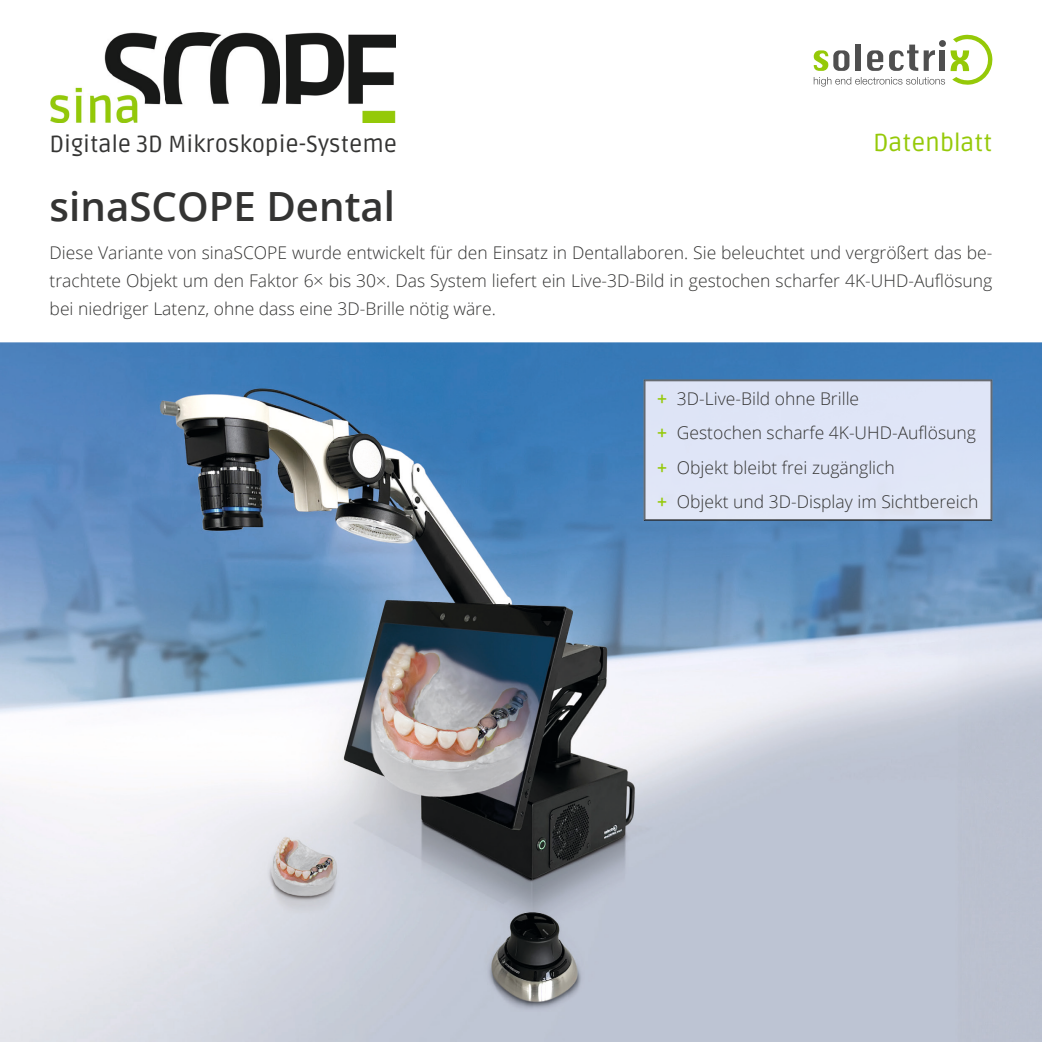
<style>
.page{position:relative;width:1042px;height:1042px;background:#fff}
.page>*{position:absolute;margin:0;border:0;box-sizing:border-box;transform-origin:0 0}
.t1{font:600 40.25px "Open Sans";color:#343433}
.t2{font:24.5px "Ruda";color:#95c908}
.t3{font:23.28px "Ruda";color:#343433}
.t4{font:300 17.5px/34.5px "Open Sans";color:#343433;text-align:justify}
.s1{font-weight:600;color:#95c908}
</style>
<div class="page">
<img style="left:0;top:342px;width:1042px;height:700px">
<svg style="left:814px;top:35px;width:178px;height:52px"></svg>
<img style="left:51px;top:32px;width:345px;height:91px">
<div style="left:644px;top:380px;width:347px;height:140px;background:#dfe5f7"></div>
<h2 class="t2" style="left:873px;top:129px;width:121px">Datenblatt</h2>
<h3 class="t3" style="left:50px;top:131px;width:349px">Digitale 3D Mikroskopie-Systeme</h3>
<h1 class="t1" style="left:50px;top:178px;width:347px">sinaSCOPE Dental</h1>
<p class="t4" style="left:50px;top:238px;width:944px;line-height:28px">Diese Variante von sinaSCOPE wurde entwickelt für den Einsatz in Dentallaboren. Sie beleuchtet und vergrößert das be&shy;trachtete Objekt um den Faktor 6× bis 30×. Das System liefert ein Live-3D-Bild in gestochen scharfer 4K-UHD-Auflösung bei niedriger Latenz, ohne dass eine 3D-Brille nötig wäre.</p>
<p class="t4" style="left:657px;top:381px;width:323px;text-align:left"><span class="s1">+</span> 3D-Live-Bild ohne Brille<br><span class="s1">+</span> Gestochen scharfe 4K-UHD-Auflösung <span class="s1">+</span> Objekt bleibt frei zugänglich<br><span class="s1">+</span> Objekt und 3D-Display im Sichtbereich</p>
</div>
